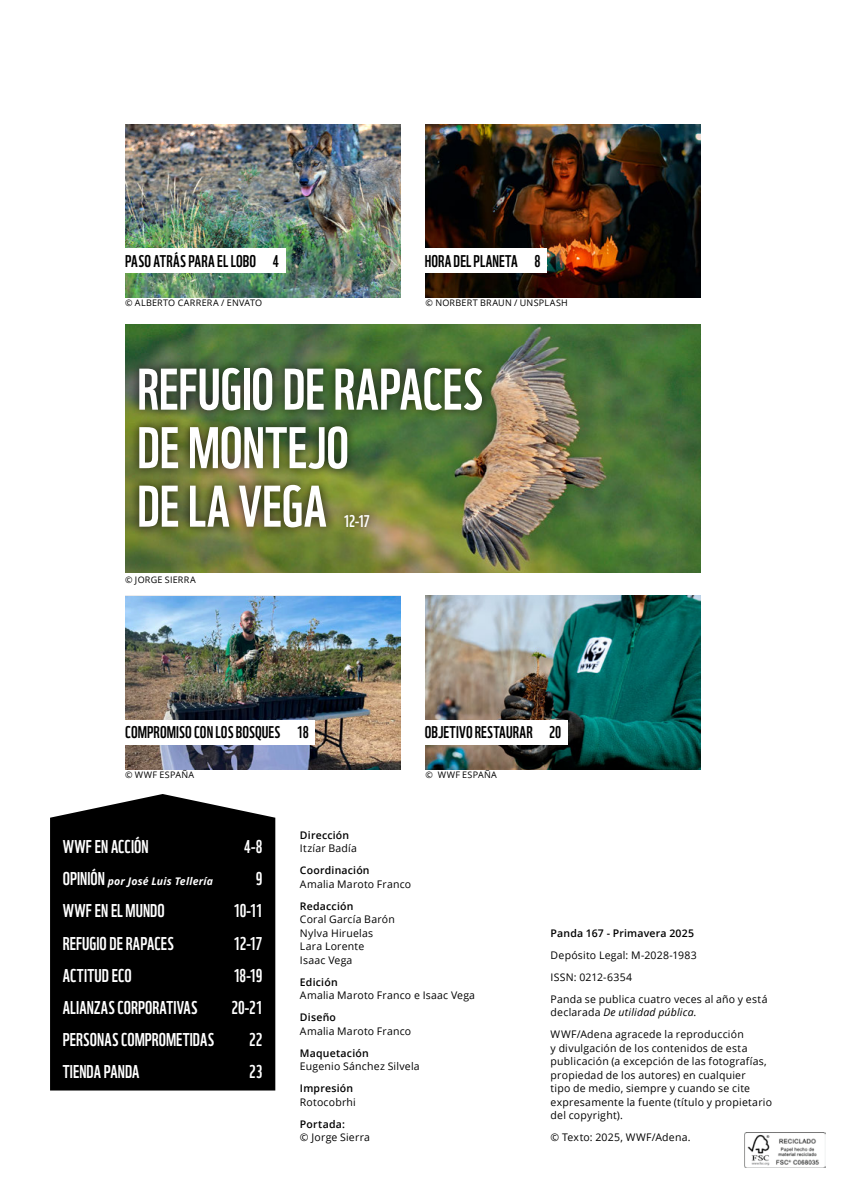
<style>
.page{position:relative;width:851px;height:1191px;background:#fff}
.page>*{position:absolute;margin:0;border:0;box-sizing:border-box;transform-origin:0 0}
.t1{font:57px/58.5px "WWF";color:#fff}
.t2{font:18px "WWF";letter-spacing:.005em;color:#fff}
.t3{font:16.5px "WWF";letter-spacing:.005em;color:#000}
.t4{font:16.5px "WWF";color:#fff}
.t5{font:10.5px/13.5px "Open Sans";letter-spacing:.02em;color:#000}
.t6{font:600 10.5px "Open Sans";letter-spacing:.02em;color:#000}
.t7{font:italic 700 10.5px "Open Sans";letter-spacing:.02em;color:#fff}
.t8{font:9px "Open Sans";letter-spacing:.03em;color:#000}
.s1{font-family:"WWF";font-weight:400;font-style:normal;font-size:18px}
.s2{font-style:italic}
</style>
<div class="page">
<img style="left:125px;top:124px;width:275px;height:174px">
<img style="left:125px;top:596px;width:275px;height:173px">
<img style="left:125px;top:325px;width:575px;height:248px">
<img style="left:425px;top:124px;width:275px;height:174px">
<img style="left:425px;top:595px;width:275px;height:174px">
<div style="left:119px;top:248px;width:166px;height:25px;background:#fff"></div>
<div style="left:418px;top:248px;width:129px;height:25px;background:#fff"></div>
<div style="left:119px;top:719px;width:196px;height:25px;background:#fff"></div>
<div style="left:418px;top:719px;width:149px;height:25px;background:#fff"></div>
<div style="left:129px;top:358px;width:362px;height:179px;background:#000;opacity:.75"></div>
<div style="left:50px;top:794px;width:225px;height:296px;background:#000"></div>
<img style="left:744px;top:1132px;width:81px;height:35px">
<h3 class="t3" style="left:125px;top:248px;width:155px">PASO ATRÁS PARA EL LOBO 4</h3>
<h3 class="t3" style="left:424px;top:248px;width:117px">HORA DEL PLANETA 8</h3>
<p class="t8" style="left:125px;top:297px;width:138px">© ALBERTO CARRERA / ENVATO</p>
<p class="t8" style="left:425px;top:297px;width:144px">© NORBERT BRAUN / UNSPLASH</p>
<h1 class="t1" style="left:137px;top:354px;width:347px">REFUGIO DE RAPACES<br>DE MONTEJO<br>DE LA VEGA</h1>
<h3 class="t4" style="left:343px;top:508px;width:28px">12-17</h3>
<p class="t8" style="left:125px;top:574px;width:72px">© JORGE SIERRA</p>
<h3 class="t3" style="left:125px;top:719px;width:185px">COMPROMISO CON LOS BOSQUES 18</h3>
<h3 class="t3" style="left:424px;top:719px;width:138px">OBJETIVO RESTAURAR 20</h3>
<p class="t8" style="left:125px;top:768px;width:71px">© WWF ESPAÑA</p>
<p class="t8" style="left:425px;top:768px;width:73px">© WWF ESPAÑA</p>
<h2 class="t2" style="left:63px;top:832px;width:87px">WWF EN ACCIÓN</h2>
<h2 class="t2" style="left:244px;top:832px;width:20px">4-8</h2>
<p class="t7" style="left:63px;top:874px;width:152px"><span class="s1">OPINIÓN</span> por José Luis Tellería</p>
<h2 class="t2" style="left:256px;top:864px;width:8px">9</h2>
<h2 class="t2" style="left:63px;top:897px;width:103px">WWF EN EL MUNDO</h2>
<h2 class="t2" style="left:233px;top:897px;width:30px">10-11</h2>
<h2 class="t2" style="left:63px;top:929px;width:112px">REFUGIO DE RAPACES</h2>
<h2 class="t2" style="left:233px;top:929px;width:30px">12-17</h2>
<h2 class="t2" style="left:63px;top:961px;width:70px">ACTITUD ECO</h2>
<h2 class="t2" style="left:233px;top:961px;width:31px">18-19</h2>
<h2 class="t2" style="left:63px;top:993px;width:136px">ALIANZAS CORPORATIVAS</h2>
<h2 class="t2" style="left:231px;top:993px;width:33px">20-21</h2>
<h2 class="t2" style="left:63px;top:1025px;width:153px">PERSONAS COMPROMETIDAS</h2>
<h2 class="t2" style="left:249px;top:1025px;width:15px">22</h2>
<h2 class="t2" style="left:63px;top:1057px;width:78px">TIENDA PANDA</h2>
<h2 class="t2" style="left:249px;top:1057px;width:15px">23</h2>
<p class="t6" style="left:300px;top:827px;width:51px">Dirección</p>
<p class="t5" style="left:300px;top:841px;width:58px">Itzíar Badía</p>
<p class="t6" style="left:300px;top:863px;width:71px">Coordinación</p>
<p class="t5" style="left:300px;top:877px;width:113px">Amalia Maroto Franco</p>
<p class="t6" style="left:300px;top:898px;width:55px">Redacción</p>
<p class="t5" style="left:300px;top:912px;width:96px">Coral García Barón<br>Nylva Hiruelas<br>Lara Lorente<br>Isaac Vega</p>
<p class="t6" style="left:300px;top:974px;width:39px">Edición</p>
<p class="t5" style="left:300px;top:988px;width:177px">Amalia Maroto Franco e Isaac Vega</p>
<p class="t6" style="left:300px;top:1010px;width:38px">Diseño</p>
<p class="t5" style="left:300px;top:1024px;width:113px">Amalia Maroto Franco</p>
<p class="t6" style="left:300px;top:1046px;width:70px">Maquetación</p>
<p class="t5" style="left:300px;top:1059px;width:121px">Eugenio Sánchez Silvela</p>
<p class="t6" style="left:300px;top:1081px;width:55px">Impresión</p>
<p class="t5" style="left:300px;top:1095px;width:57px">Rotocobrhi</p>
<p class="t6" style="left:300px;top:1117px;width:46px">Portada:</p>
<p class="t5" style="left:300px;top:1130px;width:72px">© Jorge Sierra</p>
<p class="t6" style="left:550px;top:925px;width:145px">Panda 167 - Primavera 2025</p>
<p class="t5" style="left:550px;top:943px;width:218px;line-height:22px">Depósito Legal: M-2028-1983<br>ISSN: 0212-6354<br>Panda se publica cuatro veces al año y está</p>
<p class="t5" style="left:550px;top:1001px;width:195px;line-height:22px">declarada <span class="s2">De utilidad pública</span>.<br>WWF/Adena agracede la reproducción</p>
<p class="t5" style="left:550px;top:1041px;width:223px">y divulgación de los contenidos de esta publicación (a excepción de las fotografías, propiedad de los autores) en cualquier<br>tipo de medio, siempre y cuando se cite expresamente la fuente (título y propietario del copyright).</p>
<p class="t5" style="left:550px;top:1130px;width:141px">© Texto: 2025, WWF/Adena.</p>
</div>
